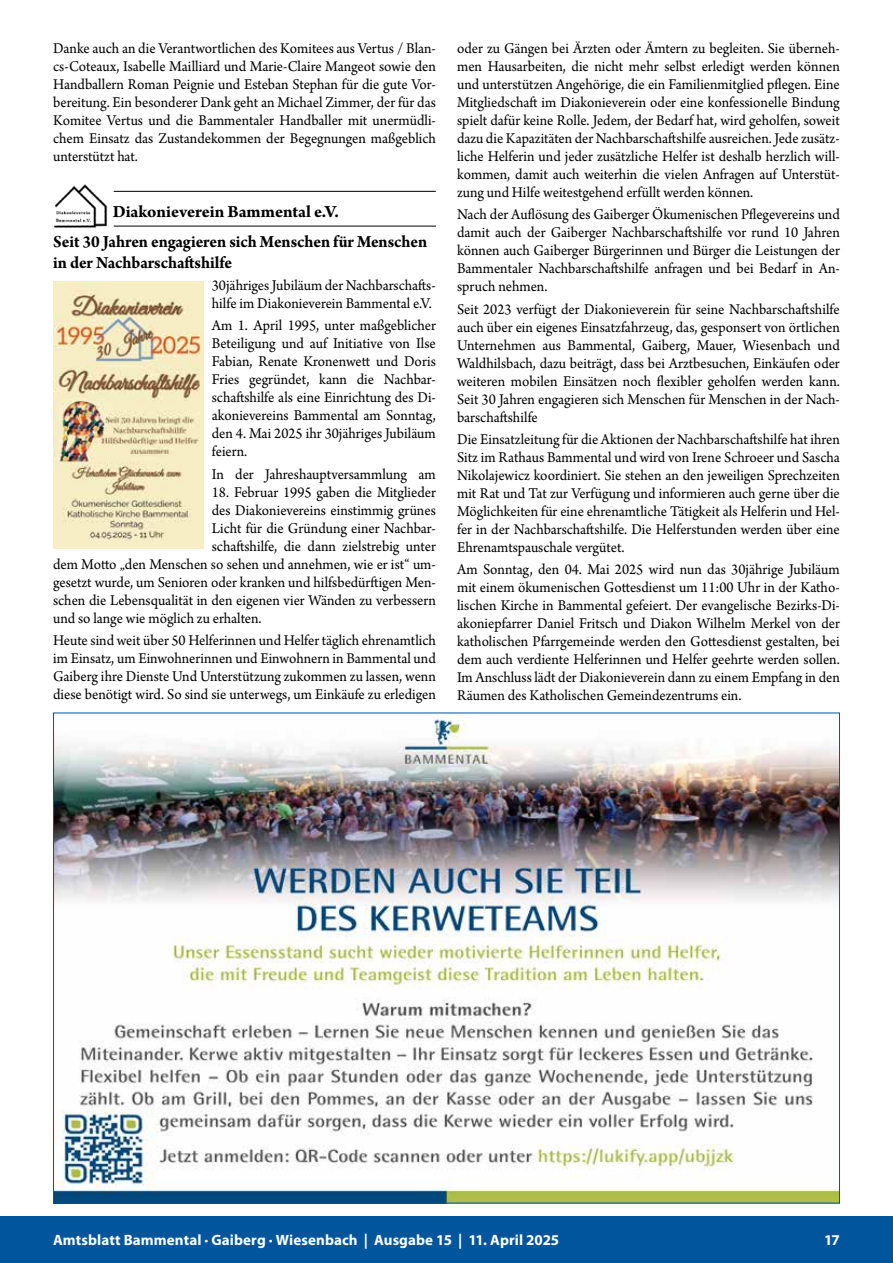
<style>
.page{position:relative;width:893px;height:1263px;background:#fff}
.page>*{position:absolute;margin:0;border:0;box-sizing:border-box;transform-origin:0 0}
.t1{font:700 18px/29.5px "Arno Pro";letter-spacing:-.005em;color:#000}
.t2{font:700 18px "Arno Pro";letter-spacing:-.005em;color:#000;scale:.95 1}
.t3{font:15.75px/18px "Arno Pro";color:#000;text-align:justify;scale:.95 1}
.t4{font:700 15px "Myriad Pro";letter-spacing:.005em;color:#fff}
</style>
<div class="page">
<div style="left:0;top:1216px;width:893px;height:47px;background:#00559d"></div>
<hr style="left:114px;top:191px;width:322px;height:1px;background:#000">
<hr style="left:114px;top:226px;width:322px;height:1px;background:#000">
<img style="left:53px;top:281px;width:150px;height:268px">
<img style="left:55px;top:184px;width:53px;height:44px">
<img style="left:55px;top:715px;width:783px;height:486px">
<p class="t3" style="left:53px;top:40px;width:404px">Danke auch an die Verantwortlichen des Komitees aus Vertus / Blan&shy;cs-Coteaux, Isabelle Mailliard und Marie-Claire Mangeot sowie den Handballern Roman Peignie und Esteban Stephan für die gute Vor&shy;bereitung. Ein besonderer Dank geht an Michael Zimmer, der für das Komitee Vertus und die Bammentaler Handballer mit unermüdli&shy;chem Einsatz das Zustandekommen der Begegnungen maßgeblich unterstützt hat.</p>
<p class="t1" style="left:53px;top:198px;width:376px;text-indent:60px">Diakonieverein Bammental e.V.<br>Seit 30 Jahren engagieren sich Menschen für Menschen</p>
<p class="t2" style="left:53px;top:252px;width:190px">in der Nachbarschaftshilfe</p>
<p class="t3" style="left:212px;top:277px;width:237px">30jähriges Jubiläum der Nachbarschafts&shy;hilfe im Diakonieverein Bammental e.V.</p>
<p class="t3" style="left:212px;top:317px;width:237px">Am 1. April 1995, unter maßgeblicher Beteiligung und auf Initiative von Ilse Fabian, Renate Kronenwett und Doris Fries gegründet, kann die Nachbar&shy;schaftshilfe als eine Einrichtung des Di&shy;akonievereins Bammental am Sonntag, den 4. Mai 2025 ihr 30jähriges Jubiläum feiern.</p>
<p class="t3" style="left:212px;top:466px;width:237px">In der Jahreshauptversammlung am</p>
<p class="t3" style="left:212px;top:484px;width:237px">18. Februar 1995 gaben die Mitglieder</p>
<p class="t3" style="left:212px;top:502px;width:237px">des Diakonievereins einstimmig grünes</p>
<p class="t3" style="left:212px;top:520px;width:237px">Licht für die Gründung einer Nachbar-</p>
<p class="t3" style="left:212px;top:538px;width:237px">schaftshilfe, die dann zielstrebig unter</p>
<p class="t3" style="left:53px;top:556px;width:404px">dem Motto „den Menschen so sehen und annehmen, wie er ist“ um-</p>
<p class="t3" style="left:53px;top:574px;width:404px">gesetzt wurde, um Senioren oder kranken und hilfsbedürftigen Men-</p>
<p class="t3" style="left:53px;top:592px;width:404px">schen die Lebensqualität in den eigenen vier Wänden zu verbessern</p>
<p class="t3" style="left:53px;top:610px;width:221px">und so lange wie möglich zu erhalten.</p>
<p class="t3" style="left:53px;top:632px;width:404px">Heute sind weit über 50 Helferinnen und Helfer täglich ehrenamtlich im Einsatz, um Einwohnerinnen und Einwohnern in Bammental und Gaiberg ihre Dienste Und Unterstützung zukommen zu lassen, wenn diese benötigt wird. So sind sie unterwegs, um Einkäufe zu erledigen</p>
<p class="t3" style="left:457px;top:40px;width:404px">oder zu Gängen bei Ärzten oder Ämtern zu begleiten. Sie überneh&shy;men Hausarbeiten, die nicht mehr selbst erledigt werden können und unterstützen Angehörige, die ein Familienmitglied pflegen. Eine Mitgliedschaft im Diakonieverein oder eine konfessionelle Bindung spielt dafür keine Rolle. Jedem, der Bedarf hat, wird geholfen, soweit dazu die Kapazitäten der Nachbarschaftshilfe ausreichen. Jede zusätz&shy;liche Helferin und jeder zusätzliche Helfer ist deshalb herzlich will&shy;kommen, damit auch weiterhin die vielen Anfragen auf Unterstüt&shy;zung und Hilfe weitestgehend erfüllt werden können.</p>
<p class="t3" style="left:457px;top:207px;width:404px">Nach der Auflösung des Gaiberger Ökumenischen Pflegevereins und damit auch der Gaiberger Nachbarschaftshilfe vor rund 10 Jahren können auch Gaiberger Bürgerinnen und Bürger die Leistungen der Bammentaler Nachbarschaftshilfe anfragen und bei Bedarf in An&shy;spruch nehmen.</p>
<p class="t3" style="left:457px;top:301px;width:404px">Seit 2023 verfügt der Diakonieverein für seine Nachbarschaftshilfe auch über ein eigenes Einsatzfahrzeug, das, gesponsert von örtlichen Unternehmen aus Bammental, Gaiberg, Mauer, Wiesenbach und Waldhilsbach, dazu beiträgt, dass bei Arztbesuchen, Einkäufen oder weiteren mobilen Einsätzen noch flexibler geholfen werden kann.<br>Seit 30 Jahren engagieren sich Menschen für Menschen in der Nach&shy;barschaftshilfe</p>
<p class="t3" style="left:457px;top:431px;width:404px">Die Einsatzleitung für die Aktionen der Nachbarschaftshilfe hat ihren Sitz im Rathaus Bammental und wird von Irene Schroeer und Sascha Nikolajewicz koordiniert. Sie stehen an den jeweiligen Sprechzeiten mit Rat und Tat zur Verfügung und informieren auch gerne über die Möglichkeiten für eine ehrenamtliche Tätigkeit als Helferin und Hel&shy;fer in der Nachbarschaftshilfe. Die Helferstunden werden über eine Ehrenamtspauschale vergütet.</p>
<p class="t3" style="left:457px;top:561px;width:404px">Am Sonntag, den 04. Mai 2025 wird nun das 30jährige Jubiläum mit einem ökumenischen Gottesdienst um 11:00 Uhr in der Katho&shy;lischen Kirche in Bammental gefeiert. Der evangelische Bezirks-Di&shy;akoniepfarrer Daniel Fritsch und Diakon Wilhelm Merkel von der katholischen Pfarrgemeinde werden den Gottesdienst gestalten, bei dem auch verdiente Helferinnen und Helfer geehrte werden sollen.<br>Im Anschluss lädt der Diakonieverein dann zu einem Empfang in den Räumen des Katholischen Gemeindezentrums ein.</p>
<p class="t4" style="left:53px;top:1230px;width:508px">Amtsblatt Bammental · Gaiberg · Wiesenbach | Ausgabe 15 | 11. April 2025</p>
<p class="t4" style="left:824px;top:1230px;width:17px">17</p>
</div>
